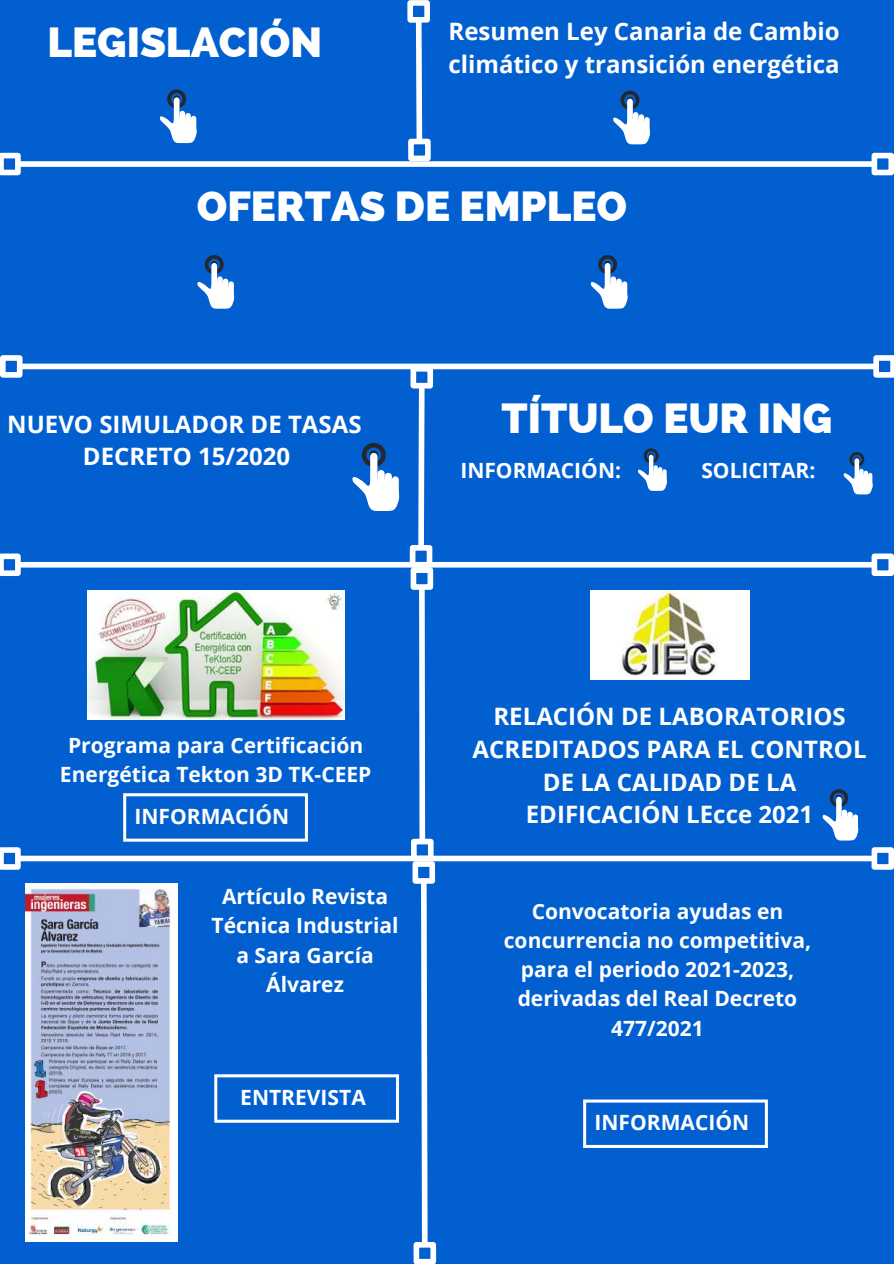
<style>
.page{position:relative;width:894px;height:1264px;background:#fff}
.page>*{position:absolute;margin:0;border:0;box-sizing:border-box;transform-origin:0 0}
.t1{font:800 42px "Raleway";color:#fff}
.t2{font:700 24px/32.7px "Open Sans";color:#fff;text-align:center}
.t3{font:700 21px/29.2px "Open Sans";color:#fff;text-align:center}
</style>
<div class="page">
<div style="left:0;top:0;width:893px;height:1263px;background:#015fd0"></div>
<div style="left:21px;top:161px;width:850px;height:6px;background:#fff"></div>
<svg style="left:0;top:153px;width:21px;height:22px"></svg>
<div style="left:871px;top:153px;width:22px;height:22px;border:6px solid #fff"></div>
<svg style="left:620px;top:91px;width:19px;height:19px"></svg>
<svg style="left:626px;top:97px;width:7px;height:7px"></svg>
<div style="left:627px;top:99px;width:5px;height:26px;background:#fff;border-radius:3px"></div>
<div style="left:632px;top:112px;width:6px;height:21px;background:#fff;border-radius:3px"></div>
<div style="left:638px;top:114px;width:6px;height:21px;background:#fff;border-radius:3px"></div>
<svg style="left:613px;top:117px;width:36px;height:28px"></svg>
<svg style="left:361px;top:443px;width:24px;height:24px"></svg>
<svg style="left:369px;top:450px;width:9px;height:9px"></svg>
<div style="left:370px;top:453px;width:7px;height:33px;background:#fff;border-radius:4px"></div>
<div style="left:377px;top:470px;width:7px;height:27px;background:#fff;border-radius:4px"></div>
<div style="left:384px;top:473px;width:8px;height:26px;background:#fff;border-radius:4px"></div>
<svg style="left:352px;top:476px;width:47px;height:35px"></svg>
<svg style="left:643px;top:448px;width:15px;height:15px"></svg>
<div style="left:648px;top:454px;width:5px;height:21px;background:#fff;border-radius:2px"></div>
<svg style="left:653px;top:465px;width:4px;height:17px"></svg>
<svg style="left:638px;top:469px;width:28px;height:22px"></svg>
<svg style="left:849px;top:452px;width:15px;height:15px"></svg>
<svg style="left:854px;top:458px;width:4px;height:21px"></svg>
<svg style="left:858px;top:469px;width:5px;height:16px"></svg>
<svg style="left:843px;top:473px;width:29px;height:21px"></svg>
<div style="left:23px;top:363px;width:850px;height:6px;background:#fff"></div>
<div style="left:0;top:355px;width:23px;height:23px;border:6px solid #fff"></div>
<svg style="left:873px;top:355px;width:20px;height:23px"></svg>
<svg style="left:415px;top:388px;width:12px;height:157px"></svg>
<div style="left:409px;top:545px;width:23px;height:22px;border:6px solid #fff"></div>
<div style="left:410px;top:366px;width:23px;height:22px;border:6px solid #fff"></div>
<div style="left:21px;top:562px;width:850px;height:5px;background:#fff"></div>
<svg style="left:0;top:553px;width:21px;height:23px"></svg>
<div style="left:871px;top:553px;width:22px;height:23px;border:6px solid #fff"></div>
<div style="left:21px;top:855px;width:850px;height:6px;background:#fff"></div>
<svg style="left:0;top:847px;width:21px;height:22px"></svg>
<div style="left:871px;top:847px;width:22px;height:22px;border:6px solid #fff"></div>
<div style="left:419px;top:590px;width:6px;height:248px;background:#fff"></div>
<div style="left:411px;top:838px;width:22px;height:23px;border:6px solid #fff"></div>
<div style="left:410px;top:567px;width:23px;height:23px;border:6px solid #fff"></div>
<img style="left:590px;top:591px;width:159px;height:89px">
<svg style="left:829px;top:789px;width:18px;height:18px"></svg>
<div style="left:835px;top:795px;width:7px;height:6px;background:#25272e;border-radius:50%"></div>
<svg style="left:835px;top:796px;width:6px;height:25px"></svg>
<div style="left:841px;top:809px;width:6px;height:20px;background:#fff;border-radius:3px"></div>
<svg style="left:847px;top:811px;width:5px;height:21px"></svg>
<svg style="left:822px;top:814px;width:36px;height:26px"></svg>
<svg style="left:583px;top:1099px;width:184px;height:48px"></svg>
<svg style="left:167px;top:89px;width:19px;height:19px"></svg>
<svg style="left:173px;top:95px;width:7px;height:7px"></svg>
<div style="left:174px;top:97px;width:5px;height:27px;background:#fff;border-radius:3px"></div>
<div style="left:179px;top:111px;width:6px;height:21px;background:#fff;border-radius:3px"></div>
<div style="left:185px;top:113px;width:6px;height:21px;background:#fff;border-radius:3px"></div>
<svg style="left:159px;top:116px;width:37px;height:27px"></svg>
<svg style="left:413px;top:23px;width:12px;height:116px"></svg>
<div style="left:408px;top:139px;width:22px;height:22px;border:6px solid #fff"></div>
<div style="left:407px;top:0;width:23px;height:23px;border:6px solid #fff"></div>
<svg style="left:205px;top:255px;width:18px;height:19px"></svg>
<div style="left:211px;top:261px;width:6px;height:7px;background:#25272e;border-radius:50%"></div>
<div style="left:211px;top:263px;width:6px;height:26px;background:#fff;border-radius:3px"></div>
<div style="left:217px;top:276px;width:6px;height:21px;background:#fff;border-radius:3px"></div>
<div style="left:223px;top:278px;width:5px;height:22px;background:#fff;border-radius:3px"></div>
<svg style="left:197px;top:281px;width:37px;height:28px"></svg>
<svg style="left:598px;top:255px;width:19px;height:19px"></svg>
<svg style="left:604px;top:261px;width:7px;height:7px"></svg>
<div style="left:604px;top:263px;width:6px;height:26px;background:#fff;border-radius:3px"></div>
<div style="left:610px;top:276px;width:6px;height:21px;background:#fff;border-radius:3px"></div>
<svg style="left:616px;top:278px;width:5px;height:22px"></svg>
<svg style="left:590px;top:281px;width:37px;height:28px"></svg>
<img style="left:87px;top:591px;width:257px;height:128px">
<svg style="left:123px;top:793px;width:185px;height:48px"></svg>
<svg style="left:418px;top:883px;width:12px;height:358px"></svg>
<div style="left:413px;top:1241px;width:23px;height:22px;border:6px solid #fff"></div>
<div style="left:412px;top:861px;width:23px;height:22px;border:6px solid #fff"></div>
<img style="left:26px;top:883px;width:152px;height:358px">
<svg style="left:214px;top:1074px;width:185px;height:48px"></svg>
<h1 class="t1" style="left:47px;top:17px;width:276px">LEGISLACIÓN</h1>
<p class="t2" style="left:448px;top:15px;width:393px;text-align:left">Resumen Ley Canaria de Cambio climático y transición energética</p>
<h1 class="t1" style="left:197px;top:182px;width:431px">OFERTAS DE EMPLEO</h1>
<p class="t2" style="left:7px;top:407px;width:356px">NUEVO SIMULADOR DE TASAS<br>DECRETO 15/2020</p>
<h1 class="t1" style="left:501px;top:393px;width:332px">TÍTULO EUR ING</h1>
<p class="t3" style="left:701px;top:455px;width:115px">SOLICITAR:</p>
<p class="t3" style="left:460px;top:455px;width:162px">INFORMACIÓN:</p>
<p class="t3" style="left:60px;top:730px;width:313px">Programa para Certificación<br>Energética Tekton 3D TK-CEEP</p>
<p class="t3" style="left:135px;top:801px;width:156px">INFORMACIÓN</p>
<p class="t3" style="left:211px;top:881px;width:188px">Artículo Revista<br>Técnica Industrial a Sara García<br>Álvarez</p>
<p class="t3" style="left:240px;top:1082px;width:127px">ENTREVISTA</p>
<p class="t2" style="left:472px;top:699px;width:395px">RELACIÓN DE LABORATORIOS<br>ACREDITADOS PARA EL CONTROL<br>DE LA CALIDAD DE LA<br>EDIFICACIÓN LEcce 2021</p>
<p class="t3" style="left:503px;top:895px;width:309px">Convocatoria ayudas en concurrencia no competitiva, para el periodo 2021-2023, derivadas del Real Decreto<br>477/2021</p>
<p class="t3" style="left:594px;top:1107px;width:156px">INFORMACIÓN</p>
</div>
